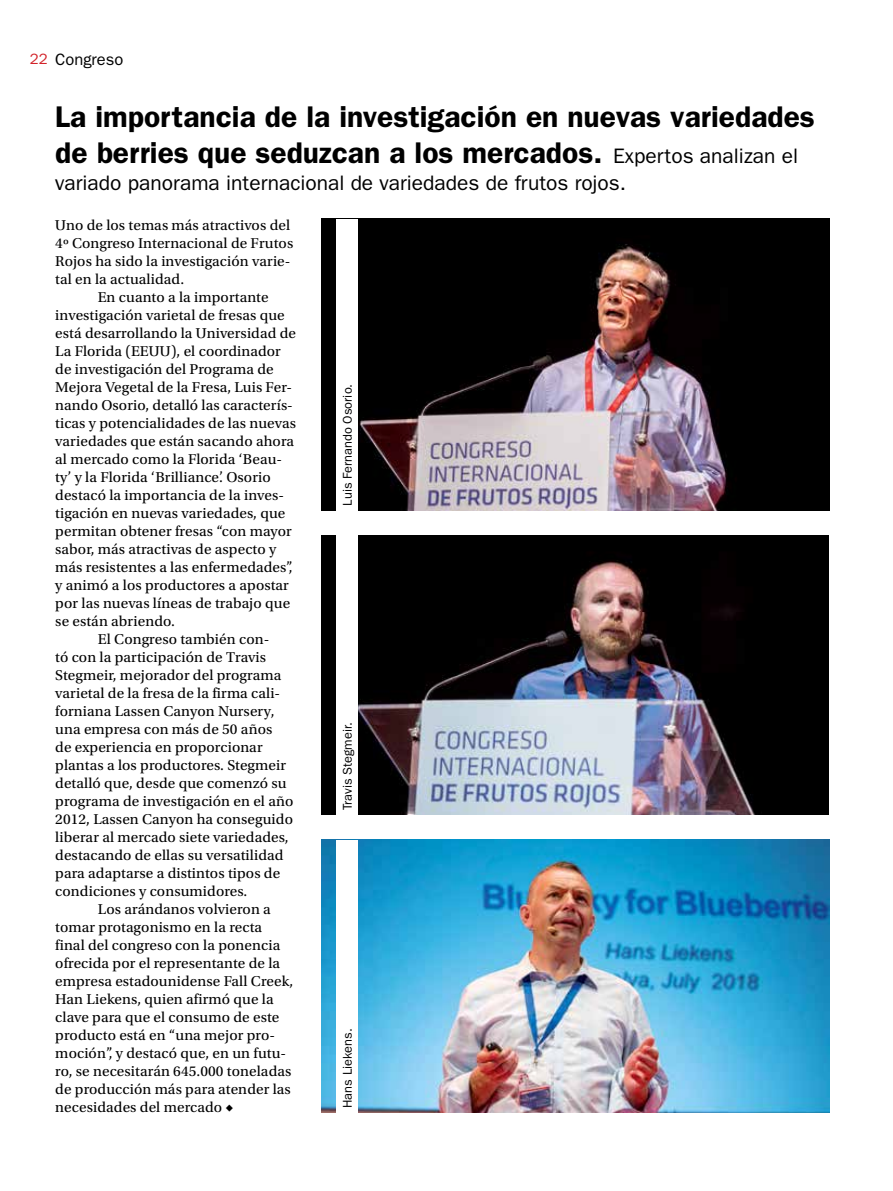
<style>
.page{position:relative;width:893px;height:1191px;background:#fff}
.page>*{position:absolute;margin:0;border:0;box-sizing:border-box;transform-origin:0 0}
.t1{font:600 30px/35.7px "ITC Franklin Gothic Std";color:#000}
.t2{font:21px "ITC Franklin Gothic Std";color:#000}
.t3{font:16.5px "ITC Franklin Gothic Std";color:#000}
.t4{font:15px "Utopia Std";letter-spacing:.005em;color:#000}
.t5{font:15px "ITC Franklin Gothic Std";color:#d2232a}
.t6{font:12.75px "ITC Franklin Gothic Std";color:#000}
.s1{font-weight:400;font-size:21px}
</style>
<div class="page">
<img style="left:322px;top:219px;width:507px;height:291px">
<div style="left:337px;top:219px;width:21px;height:291px;background:#fff"></div>
<img style="left:322px;top:536px;width:506px;height:278px">
<div style="left:337px;top:533px;width:21px;height:281px;background:#fff"></div>
<img style="left:322px;top:840px;width:507px;height:272px">
<div style="left:337px;top:840px;width:21px;height:272px;background:#fff"></div>
<p class="t5" style="left:30px;top:51px;width:19px">22</p>
<p class="t3" style="left:55px;top:50px;width:69px">Congreso</p>
<h1 class="t1" style="left:55px;top:99px;width:761px">La importancia de la investigación en nuevas variedades de berries que seduzcan a los mercados. <span class="s1">Expertos analizan el</span></h1>
<h2 class="t2" style="left:55px;top:170px;width:572px">variado panorama internacional de variedades de frutos rojos.</h2>
<p class="t4" style="left:55px;top:217px;width:236px">Uno de los temas más atractivos del</p>
<p class="t4" style="left:55px;top:235px;width:240px">4º Congreso Internacional de Frutos</p>
<p class="t4" style="left:55px;top:253px;width:237px">Rojos ha sido la investigación varie-</p>
<p class="t4" style="left:55px;top:271px;width:130px">tal en la actualidad.</p>
<p class="t4" style="left:98px;top:289px;width:172px">En cuanto a la importante</p>
<p class="t4" style="left:55px;top:307px;width:231px">investigación varietal de fresas que</p>
<p class="t4" style="left:55px;top:325px;width:242px">está desarrollando la Universidad de</p>
<p class="t4" style="left:55px;top:343px;width:227px">La Florida (EEUU), el coordinador</p>
<p class="t4" style="left:55px;top:361px;width:220px">de investigación del Programa de</p>
<p class="t4" style="left:55px;top:379px;width:238px">Mejora Vegetal de la Fresa, Luis Fer-</p>
<p class="t4" style="left:55px;top:397px;width:239px">nando Osorio, detalló las caracterís-</p>
<p class="t4" style="left:55px;top:415px;width:242px">ticas y potencialidades de las nuevas</p>
<p class="t4" style="left:55px;top:433px;width:240px">variedades que están sacando ahora</p>
<p class="t4" style="left:55px;top:451px;width:228px">al mercado como la Florida ‘Beau-</p>
<p class="t4" style="left:55px;top:469px;width:217px">ty’ y la Florida ‘Brilliance’. Osorio</p>
<p class="t4" style="left:55px;top:487px;width:230px">destacó la importancia de la inves-</p>
<p class="t4" style="left:55px;top:505px;width:232px">tigación en nuevas variedades, que</p>
<p class="t4" style="left:55px;top:523px;width:238px">permitan obtener fresas “con mayor</p>
<p class="t4" style="left:55px;top:541px;width:223px">sabor, más atractivas de aspecto y</p>
<p class="t4" style="left:55px;top:559px;width:239px">más resistentes a las enfermedades”,</p>
<p class="t4" style="left:55px;top:577px;width:235px">y animó a los productores a apostar</p>
<p class="t4" style="left:55px;top:595px;width:236px">por las nuevas líneas de trabajo que</p>
<p class="t4" style="left:55px;top:613px;width:121px">se están abriendo.</p>
<p class="t4" style="left:98px;top:631px;width:173px">El Congreso también con-</p>
<p class="t4" style="left:55px;top:649px;width:212px">tó con la participación de Travis</p>
<p class="t4" style="left:55px;top:667px;width:227px">Stegmeir, mejorador del programa</p>
<p class="t4" style="left:55px;top:685px;width:226px">varietal de la fresa de la firma cali-</p>
<p class="t4" style="left:55px;top:703px;width:221px">forniana Lassen Canyon Nursery,</p>
<p class="t4" style="left:55px;top:721px;width:219px">una empresa con más de 50 años</p>
<p class="t4" style="left:55px;top:739px;width:209px">de experiencia en proporcionar</p>
<p class="t4" style="left:55px;top:757px;width:232px">plantas a los productores. Stegmeir</p>
<p class="t4" style="left:55px;top:775px;width:233px">detalló que, desde que comenzó su</p>
<p class="t4" style="left:55px;top:793px;width:240px">programa de investigación en el año</p>
<p class="t4" style="left:55px;top:811px;width:239px">2012, Lassen Canyon ha conseguido</p>
<p class="t4" style="left:55px;top:829px;width:235px">liberar al mercado siete variedades,</p>
<p class="t4" style="left:55px;top:847px;width:230px">destacando de ellas su versatilidad</p>
<p class="t4" style="left:55px;top:865px;width:226px">para adaptarse a distintos tipos de</p>
<p class="t4" style="left:55px;top:883px;width:194px">condiciones y consumidores.</p>
<p class="t4" style="left:98px;top:901px;width:175px">Los arándanos volvieron a</p>
<p class="t4" style="left:55px;top:919px;width:208px">tomar protagonismo en la recta</p>
<p class="t4" style="left:55px;top:937px;width:227px">final del congreso con la ponencia</p>
<p class="t4" style="left:55px;top:955px;width:226px">ofrecida por el representante de la</p>
<p class="t4" style="left:55px;top:973px;width:240px">empresa estadounidense Fall Creek,</p>
<p class="t4" style="left:55px;top:991px;width:220px">Han Liekens, quien afirmó que la</p>
<p class="t4" style="left:55px;top:1009px;width:226px">clave para que el consumo de este</p>
<p class="t4" style="left:55px;top:1027px;width:221px">producto está en “una mejor pro-</p>
<p class="t4" style="left:55px;top:1045px;width:232px">moción”, y destacó que, en un futu-</p>
<p class="t4" style="left:55px;top:1063px;width:238px">ro, se necesitarán 645.000 toneladas</p>
<p class="t4" style="left:55px;top:1081px;width:237px">de producción más para atender las</p>
<p class="t4" style="left:55px;top:1099px;width:180px">necesidades del mercado ◆</p>
<p class="t6" style="left:340px;top:505px;width:123px;rotate:-90deg">Luis Fernando Osorio.</p>
<p class="t6" style="left:340px;top:809px;width:89px;rotate:-90deg">Travis Stegmeir.</p>
<p class="t6" style="left:340px;top:1108px;width:81px;rotate:-90deg">Hans Liekens.</p>
</div>
